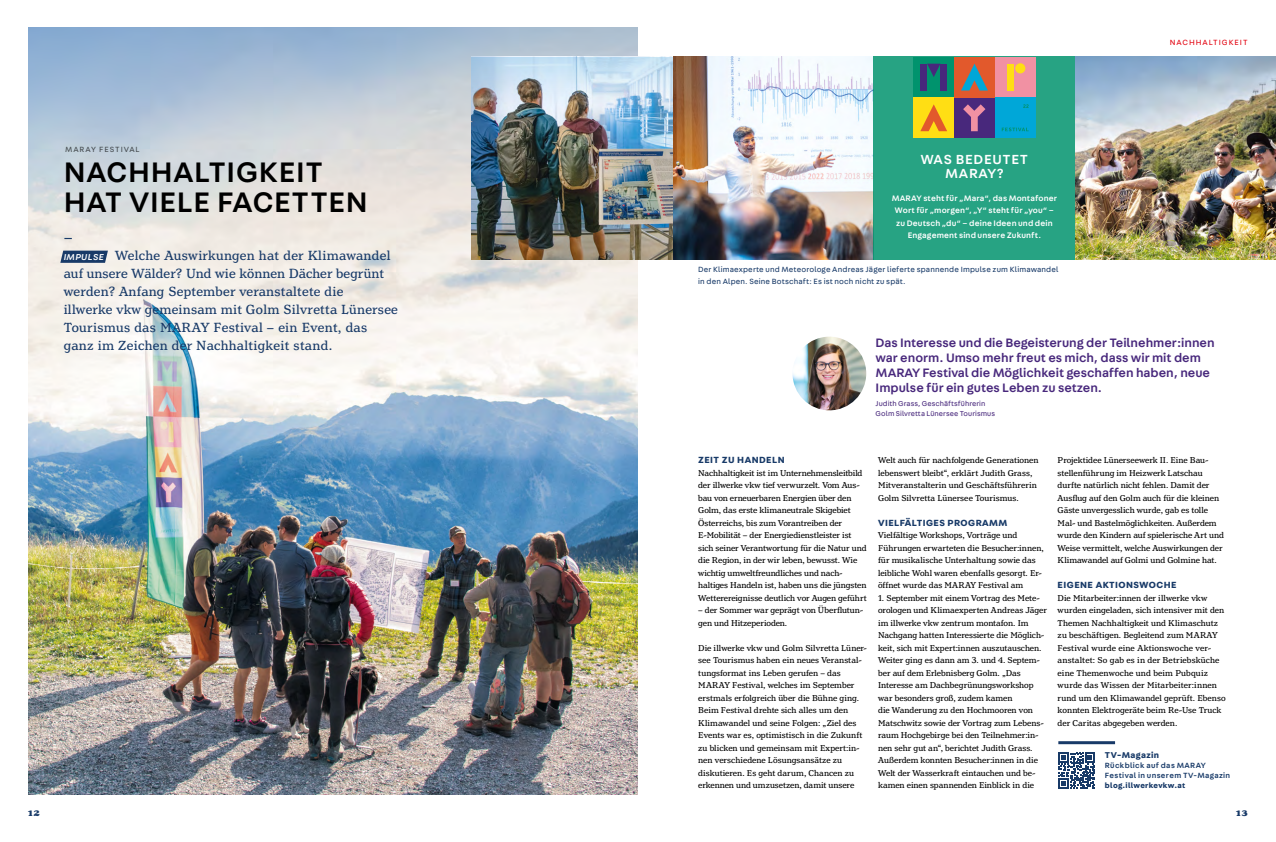
<style>
.page{position:relative;width:1276px;height:842px;background:#fff}
.page>*{position:absolute;margin:0;border:0;box-sizing:border-box;transform-origin:0 0}
.t1{font:500 30px/30px "Fabriga";letter-spacing:.025em;color:#000}
.t2{font:14px/18px "Henriette";letter-spacing:.02em;color:#183a68}
.t3{font:500 14px/14px "Fabriga";letter-spacing:.05em;color:#fff;text-align:center}
.t4{font:500 13px/15px "Fabriga";color:#48287c}
.t5{font:500 12px "Fabriga";color:#183a68}
.t6{font:800 11px "Henriette";color:#183a68}
.t7{font:700 9.5px "Fabriga";letter-spacing:.05em;color:#183a68}
.t8{font:9px/12.5px "Henriette";color:#000}
.t9{font:700 9px "Fabriga";letter-spacing:.04em;color:#183a68}
.t10{font:500 8.5px/12.5px "Fabriga";letter-spacing:.015em;color:#fff;text-align:center}
.t11{font:8px/12px "Fabriga";letter-spacing:.02em;color:#183a68}
.t12{font:500 8px/10.3px "Fabriga";letter-spacing:.04em;color:#183a68}
.t13{font:700 8px "Fabriga";letter-spacing:.035em;color:#183a68}
.t14{font:8px "Fabriga";letter-spacing:.12em;color:#e30613}
.t15{font:8px "Fabriga";letter-spacing:.12em;color:#000}
.t16{font:7.5px/10px "Fabriga";letter-spacing:.01em;color:#48287c}
.s1{font-family:"Fabriga";font-weight:500;font-style:italic;font-size:9.1px;color:#fff}
</style>
<div class="page">
<img style="left:28px;top:28px;width:610px;height:766px">
<img style="left:471px;top:57px;width:402px;height:203px">
<svg style="left:60px;top:251px;width:48px;height:12px"></svg>
<img style="left:792px;top:337px;width:74px;height:73px;border-radius:37px">
<div style="left:874px;top:57px;width:201px;height:203px;background:#27a383"></div>
<div style="left:954px;top:97px;width:41px;height:41px;background:#48287c"></div>
<div style="left:913px;top:57px;width:41px;height:40px;background:#00936d"></div>
<div style="left:954px;top:57px;width:41px;height:40px;background:#e2592c"></div>
<div style="left:995px;top:57px;width:40px;height:40px;background:#f191a3"></div>
<div style="left:913px;top:97px;width:41px;height:41px;background:#ffde14"></div>
<svg style="left:963px;top:104px;width:22px;height:27px"></svg>
<div style="left:920px;top:64px;width:7px;height:27px;background:#48287c"></div>
<div style="left:940px;top:64px;width:7px;height:27px;background:#48287c"></div>
<svg style="left:927px;top:64px;width:13px;height:13px"></svg>
<svg style="left:961px;top:64px;width:27px;height:27px"></svg>
<svg style="left:920px;top:104px;width:27px;height:27px"></svg>
<div style="left:1006px;top:64px;width:7px;height:27px;background:#ffde14"></div>
<div style="left:1015px;top:63px;width:10px;height:10px;background:#ffde14;border-radius:50%"></div>
<div style="left:995px;top:97px;width:40px;height:41px;background:#00a7d8"></div>
<svg style="left:1001px;top:128px;width:27px;height:3px"></svg>
<svg style="left:1023px;top:104px;width:5px;height:4px"></svg>
<img style="left:1075px;top:57px;width:201px;height:203px">
<svg style="left:471px;top:57px;width:201px;height:46px;background:#bed1e0"></svg>
<hr style="left:1058px;top:741px;width:57px;height:3px;background:#183a68">
<svg style="left:1058px;top:788px;width:37px;height:1px"></svg>
<svg style="left:1058px;top:752px;width:37px;height:36px"></svg>
<p class="t15" style="left:65px;top:144px;width:76px">MARAY FESTIVAL</p>
<h1 class="t1" style="left:64px;top:156px;width:306px">NACHHALTIGKEIT<br>HAT VIELE FACETTEN</h1>
<h3 class="t5" style="left:64px;top:230px;width:11px">—</h3>
<p class="t2" style="left:64px;top:246px;width:336px"><span class="s1">IMPULSE</span> Welche Auswirkungen hat der Klimawandel auf unsere Wälder? Und wie können Dächer begrünt werden? Anfang September veranstaltete die<br>illwerke vkw gemeinsam mit Golm Silvretta Lünersee Tourismus das MARAY Festival – ein Event, das ganz im Zeichen der Nachhaltigkeit stand.</p>
<h2 class="t3" style="left:921px;top:152px;width:109px">WAS BEDEUTET<br>MARAY?</h2>
<p class="t10" style="left:891px;top:191px;width:167px">MARAY steht für „Mara“, das Montafoner Wort für „morgen“, „Y“ steht für „you“ – zu Deutsch „du“ – deine Ideen und dein Engagement sind unsere Zukunft.</p>
<p class="t11" style="left:698px;top:263px;width:362px">Der Klimaexperte und Meteorologe Andreas Jäger lieferte spannende Impulse zum Klimawandel in den Alpen. Seine Botschaft: Es ist noch nicht zu spät.</p>
<p class="t14" style="left:1169px;top:37px;width:79px">NACHHALTIGKEIT</p>
<h3 class="t4" style="left:875px;top:335px;width:340px">Das Interesse und die Begeisterung der Teilnehmer:innen war enorm. Umso mehr freut es mich, dass wir mit dem MARAY Festival die Möglichkeit geschaffen haben, neue Impulse für ein gutes Leben zu setzen.</h3>
<p class="t16" style="left:875px;top:398px;width:121px">Judith Grass, Geschäftsführerin<br>Golm Silvretta Lünersee Tourismus</p>
<p class="t7" style="left:698px;top:453px;width:88px">ZEIT ZU HANDELN</p>
<p class="t8" style="left:698px;top:466px;width:170px">Nachhaltigkeit ist im Unternehmensleitbild der illwerke vkw tief verwurzelt. Vom Aus&shy;bau von erneuerbaren Energien über den Golm, das erste klimaneutrale Skigebiet Österreichs, bis zum Vorantreiben der E-Mobilität – der Energiedienstleister ist sich seiner Verantwortung für die Natur und die Region, in der wir leben, bewusst. Wie wichtig umweltfreundliches und nach&shy;haltiges Handeln ist, haben uns die jüngsten Wetterereignisse deutlich vor Augen geführt</p>
<p class="t8" style="left:698px;top:604px;width:166px">– der Sommer war geprägt von Überflutun&shy;gen und Hitzeperioden.</p>
<p class="t8" style="left:698px;top:641px;width:170px">Die illwerke vkw und Golm Silvretta Lüner&shy;see Tourismus haben ein neues Veranstal&shy;tungsformat ins Leben gerufen – das MARAY Festival, welches im September erstmals erfolgreich über die Bühne ging.<br>Beim Festival drehte sich alles um den Klimawandel und seine Folgen: „Ziel des Events war es, optimistisch in die Zukunft zu blicken und gemeinsam mit Expert:in&shy;nen verschiedene Lösungsansätze zu diskutieren. Es geht darum, Chancen zu erkennen und umzusetzen, damit unsere</p>
<p class="t8" style="left:878px;top:454px;width:162px">Welt auch für nachfolgende Generationen lebenswert bleibt“, erklärt Judith Grass, Mitveranstalterin und Geschäftsführerin Golm Silvretta Lünersee Tourismus.</p>
<p class="t7" style="left:878px;top:516px;width:131px">VIELFÄLTIGES PROGRAMM</p>
<p class="t8" style="left:878px;top:529px;width:167px">Vielfältige Workshops, Vorträge und Führungen erwarteten die Besucher:innen, für musikalische Unterhaltung sowie das leibliche Wohl waren ebenfalls gesorgt. Er&shy;öffnet wurde das MARAY Festival am</p>
<p class="t8" style="left:878px;top:591px;width:170px">1. September mit einem Vortrag des Mete&shy;orologen und Klimaexperten Andreas Jäger im illwerke vkw zentrum montafon. Im Nachgang hatten Interessierte die Möglich&shy;keit, sich mit Expert:innen auszutauschen.<br>Weiter ging es dann am 3. und 4. Septem&shy;ber auf dem Erlebnisberg Golm. „Das Interesse am Dachbegrünungsworkshop war besonders groß, zudem kamen<br>die Wanderung zu den Hochmooren von Matschwitz sowie der Vortrag zum Lebens&shy;raum Hochgebirge bei den Teilnehmer:in&shy;nen sehr gut an“, berichtet Judith Grass.<br>Außerdem konnten Besucher:innen in die Welt der Wasserkraft eintauchen und be&shy;kamen einen spannenden Einblick in die</p>
<p class="t8" style="left:1057px;top:454px;width:168px">Projektidee Lünerseewerk II. Eine Bau&shy;stellenführung im Heizwerk Latschau durfte natürlich nicht fehlen. Damit der Ausflug auf den Golm auch für die kleinen Gäste unvergesslich wurde, gab es tolle Mal- und Bastelmöglichkeiten. Außerdem wurde den Kindern auf spielerische Art und Weise vermittelt, welche Auswirkungen der Klimawandel auf Golmi und Golmine hat.</p>
<p class="t7" style="left:1057px;top:578px;width:120px">EIGENE AKTIONSWOCHE</p>
<p class="t8" style="left:1057px;top:591px;width:169px">Die Mitarbeiter:innen der illwerke vkw wurden eingeladen, sich intensiver mit den Themen Nachhaltigkeit und Klimaschutz zu beschäftigen. Begleitend zum MARAY Festival wurde eine Aktionswoche ver&shy;anstaltet: So gab es in der Betriebsküche eine Themenwoche und beim Pubquiz wurde das Wissen der Mitarbeiter:innen rund um den Klimawandel geprüft. Ebenso konnten Elektrogeräte beim Re-Use Truck der Caritas abgegeben werden.</p>
<p class="t9" style="left:1105px;top:749px;width:56px">TV-Magazin</p>
<p class="t12" style="left:1105px;top:760px;width:127px">Rückblick auf das MARAY<br>Festival in unserem TV-Magazin</p>
<p class="t13" style="left:1105px;top:780px;width:82px">blog.illwerkevkw.at</p>
<p class="t6" style="left:28px;top:806px;width:13px">12</p>
<p class="t6" style="left:1236px;top:806px;width:13px">13</p>
</div>
